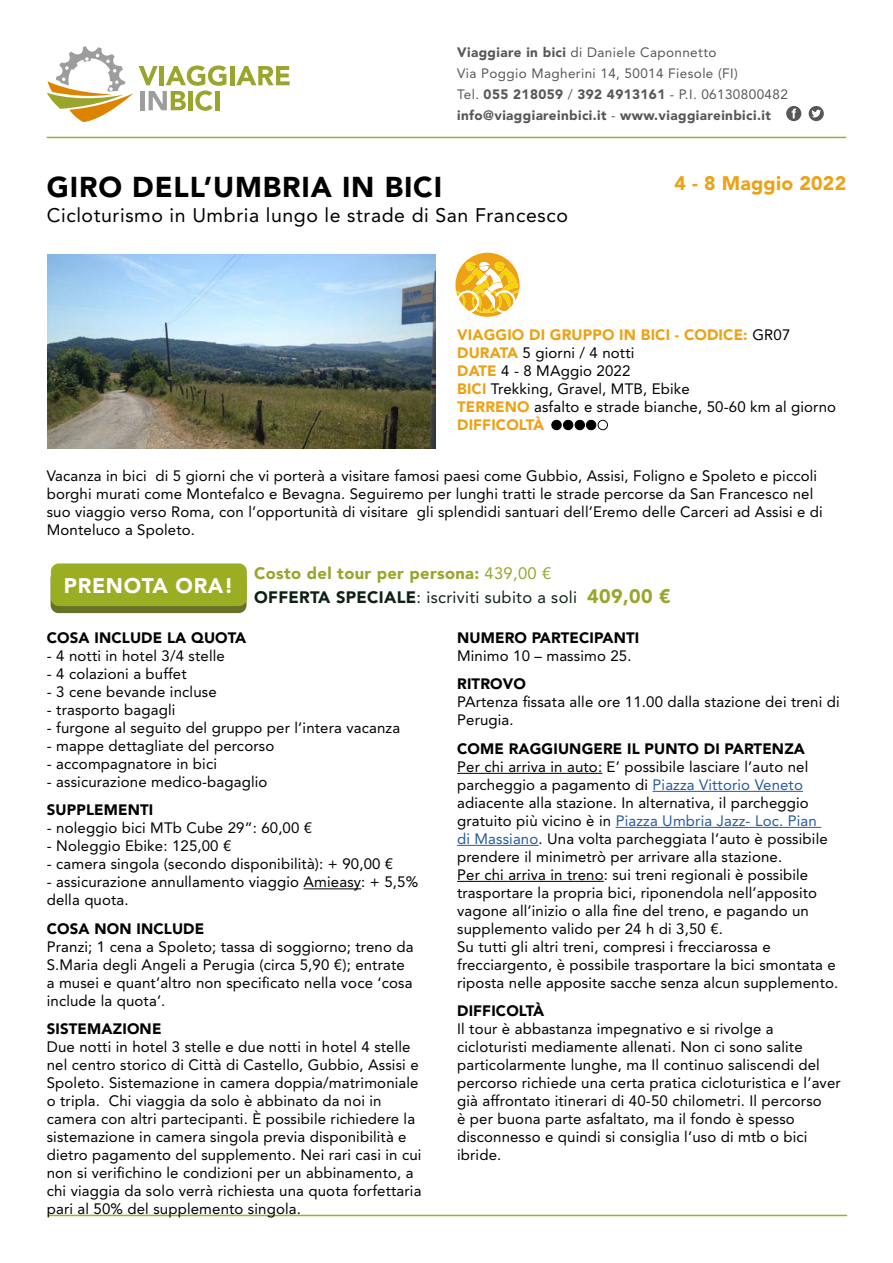
<style>
.page{position:relative;width:893px;height:1263px;background:#fff}
.page>*{position:absolute;margin:0;border:0;box-sizing:border-box;transform-origin:0 0}
.t1{font:900 28.5px "Avenir LT Std";letter-spacing:.03em;color:#000}
.t2{font:900 21px "Avenir LT Std";letter-spacing:.03em;color:#fff}
.t3{font:19.5px "Avenir LT Std";letter-spacing:.03em;color:#000}
.t4{font:900 19.5px "Avenir LT Std";letter-spacing:.01em;color:#eca214}
.t5{font:900 16.5px/23.4px "Avenir LT Std";letter-spacing:.02em;color:#9aa52e}
.t6{font:15px/18px "Avenir LT Std";letter-spacing:.01em;color:#000}
.t7{font:900 15px "Avenir LT Std";letter-spacing:.01em;color:#000}
.t8{font:900 13.5px/21px "Avenir LT Std";letter-spacing:.03em;color:#575756}
.s1{font-weight:400}
.s2{font-weight:900;color:#eca214}
.s3{color:#0f2116}
.s4{font-weight:400;color:#0f2116}
.s5{font-size:19.5px}
.s6{color:#275b9b}
</style>
<div class="page">
<hr style="left:48px;top:1215px;width:799px;height:1px;background:#a0ab2f">
<hr style="left:47px;top:137px;width:799px;height:1px;background:#a0ab2f">
<svg style="left:47px;top:46px;width:86px;height:76px"></svg>
<hr style="left:230px;top:66px;width:4px;height:19px;background:#9aa52e">
<svg style="left:236px;top:66px;width:54px;height:19px"></svg>
<svg style="left:139px;top:66px;width:87px;height:45px"></svg>
<hr style="left:215px;top:91px;width:4px;height:19px;background:#9aa52e">
<svg style="left:786px;top:106px;width:15px;height:15px"></svg>
<svg style="left:809px;top:106px;width:15px;height:15px"></svg>
<img style="left:48px;top:255px;width:388px;height:193px">
<svg style="left:455px;top:253px;width:64px;height:64px"></svg>
<div style="left:552px;top:420px;width:9px;height:10px;background:#000;border-radius:50%"></div>
<div style="left:551px;top:420px;width:11px;height:10px;border:1px solid #000;border-radius:50%"></div>
<div style="left:563px;top:420px;width:10px;height:10px;background:#000;border-radius:50%"></div>
<div style="left:563px;top:420px;width:10px;height:10px;border:1px solid #000;border-radius:50%"></div>
<div style="left:575px;top:420px;width:9px;height:10px;background:#000;border-radius:50%"></div>
<div style="left:575px;top:420px;width:10px;height:10px;border:1px solid #000;border-radius:50%"></div>
<hr style="left:304px;top:888px;width:57px;height:1px;background:#000">
<hr style="left:457px;top:773px;width:145px;height:1px;background:#000">
<hr style="left:652px;top:791px;width:151px;height:1px;background:#275b9b">
<hr style="left:616px;top:827px;width:205px;height:1px;background:#275b9b">
<hr style="left:457px;top:845px;width:81px;height:1px;background:#275b9b">
<hr style="left:457px;top:881px;width:147px;height:1px;background:#000">
<div style="left:598px;top:420px;width:10px;height:10px;border:1px solid #000;border-radius:50%"></div>
<div style="left:586px;top:420px;width:10px;height:10px;background:#000;border-radius:50%"></div>
<div style="left:586px;top:420px;width:10px;height:10px;border:1px solid #000;border-radius:50%"></div>
<div style="left:51px;top:570px;width:196px;height:43px;background:#677227;border-radius:8px"></div>
<div style="left:51px;top:563px;width:196px;height:43px;background:#9bad22;border-radius:8px"></div>
<p class="t8" style="left:457px;top:42px;width:332px">Viaggiare in bici <span class="s1">di Daniele Caponnetto<br>Via Poggio Magherini 14, 50014 Fiesole (FI)<br>Tel.</span> 055 218059 <span class="s1">/</span> 392 4913161 <span class="s1">- P.I. 06130800482 </span>info@viaggiareinbici.it <span class="s1">-</span> www.viaggiareinbici.it</p>
<h1 class="t1" style="left:47px;top:169px;width:397px">GIRO DELL’UMBRIA IN BICI</h1>
<h3 class="t3" style="left:47px;top:204px;width:523px">Cicloturismo in Umbria lungo le strade di San Francesco</h3>
<h3 class="t4" style="left:674px;top:171px;width:173px">4 - 8 Maggio 2022</h3>
<p class="t6" style="left:457px;top:326px;width:380px"><span class="s2">VIAGGIO DI GRUPPO IN BICI - CODICE:</span> GR07<br><span class="s2">DURATA</span> 5 giorni / 4 notti<br><span class="s2">DATE</span> 4 - 8 MAggio 2022<br><span class="s2">BICI</span> Trekking, Gravel, MTB, Ebike<br><span class="s2">TERRENO</span> asfalto e strade bianche, 50-60 km al giorno<br><span class="s2">DIFFICOLTÀ</span></p>
<p class="t6" style="left:47px;top:466px;width:777px">Vacanza in bici di 5 giorni che vi porterà a visitare famosi paesi come Gubbio, Assisi, Foligno e Spoleto e piccoli borghi murati come Montefalco e Bevagna. Seguiremo per lunghi tratti le strade percorse da San Francesco nel suo viaggio verso Roma, con l’opportunità di visitare gli splendidi santuari dell’Eremo delle Carceri ad Assisi e di Monteluco a Spoleto.</p>
<h2 class="t2" style="left:64px;top:573px;width:171px">PRENOTA ORA!</h2>
<p class="t5" style="left:254px;top:562px;width:418px">Costo del tour per persona: <span class="s1">439,00 €<br></span><span class="s3">OFFERTA SPECIALE</span><span class="s4">: iscriviti subito a soli</span> <span class="s5">409,00 €</span></p>
<p class="t7" style="left:47px;top:628px;width:201px">COSA INCLUDE LA QUOTA</p>
<p class="t6" style="left:47px;top:647px;width:180px">- 4 notti in hotel 3/4 stelle</p>
<p class="t6" style="left:47px;top:665px;width:141px">- 4 colazioni a buffet</p>
<p class="t6" style="left:47px;top:683px;width:171px">- 3 cene bevande incluse</p>
<p class="t6" style="left:47px;top:701px;width:130px">- trasporto bagagli</p>
<p class="t6" style="left:47px;top:719px;width:355px">- furgone al seguito del gruppo per l’intera vacanza</p>
<p class="t6" style="left:47px;top:737px;width:229px">- mappe dettagliate del percorso</p>
<p class="t6" style="left:47px;top:755px;width:172px">- accompagnatore in bici</p>
<p class="t6" style="left:47px;top:773px;width:222px">- assicurazione medico-bagaglio</p>
<p class="t7" style="left:47px;top:801px;width:108px">SUPPLEMENTI</p>
<p class="t6" style="left:47px;top:819px;width:267px">- noleggio bici MTb Cube 29”: 60,00 €</p>
<p class="t6" style="left:47px;top:837px;width:186px">- Noleggio Ebike: 125,00 €</p>
<p class="t6" style="left:47px;top:855px;width:348px">- camera singola (secondo disponibilità): + 90,00 €</p>
<p class="t6" style="left:47px;top:873px;width:373px">- assicurazione annullamento viaggio Amieasy: + 5,5% della quota.</p>
<p class="t7" style="left:47px;top:919px;width:159px">COSA NON INCLUDE</p>
<p class="t6" style="left:47px;top:938px;width:368px">Pranzi; 1 cena a Spoleto; tassa di soggiorno; treno da S.Maria degli Angeli a Perugia (circa 5,90 €); entrate a musei e quant’altro non specificato nella voce ‘cosa include la quota’.</p>
<p class="t7" style="left:47px;top:1020px;width:116px">SISTEMAZIONE</p>
<p class="t6" style="left:47px;top:1038px;width:376px">Due notti in hotel 3 stelle e due notti in hotel 4 stelle nel centro storico di Città di Castello, Gubbio, Assisi e Spoleto. Sistemazione in camera doppia/matrimoniale o tripla. Chi viaggia da solo è abbinato da noi in camera con altri partecipanti. È possibile richiedere la sistemazione in camera singola previa disponibilità e dietro pagamento del supplemento. Nei rari casi in cui non si verifichino le condizioni per un abbinamento, a chi viaggia da solo verrà richiesta una quota forfettaria pari al 50% del supplemento singola.</p>
<p class="t7" style="left:457px;top:628px;width:184px">NUMERO PARTECIPANTI</p>
<p class="t6" style="left:457px;top:647px;width:176px">Minimo 10 – massimo 25.</p>
<p class="t7" style="left:457px;top:675px;width:70px">RITROVO</p>
<p class="t6" style="left:457px;top:693px;width:384px">PArtenza fissata alle ore 11.00 dalla stazione dei treni di<br>Perugia.</p>
<p class="t7" style="left:457px;top:739px;width:349px">COME RAGGIUNGERE IL PUNTO DI PARTENZA</p>
<p class="t6" style="left:457px;top:758px;width:383px">Per chi arriva in auto: E’ possibile lasciare l’auto nel parcheggio a pagamento di <span class="s6">Piazza Vittorio Veneto </span>adiacente alla stazione. In alternativa, il parcheggio gratuito più vicino è in <span class="s6">Piazza Umbria Jazz- Loc. Pian<br>di Massiano</span>. Una volta parcheggiata l’auto è possibile prendere il minimetrò per arrivare alla stazione.<br>Per chi arriva in treno: sui treni regionali è possibile trasportare la propria bici, riponendola nell’apposito vagone all’inizio o alla fine del treno, e pagando un supplemento valido per 24 h di 3,50 €.<br>Su tutti gli altri treni, compresi i frecciarossa e frecciargento, è possibile trasportare la bici smontata e riposta nelle apposite sacche senza alcun supplemento.</p>
<p class="t7" style="left:457px;top:1002px;width:89px">DIFFICOLTÀ</p>
<p class="t6" style="left:457px;top:1020px;width:385px">Il tour è abbastanza impegnativo e si rivolge a cicloturisti mediamente allenati. Non ci sono salite particolarmente lunghe, ma Il continuo saliscendi del percorso richiede una certa pratica cicloturistica e l’aver già affrontato itinerari di 40-50 chilometri. Il percorso<br>è per buona parte asfaltato, ma il fondo è spesso disconnesso e quindi si consiglia l’uso di mtb o bici ibride.</p>
</div>
